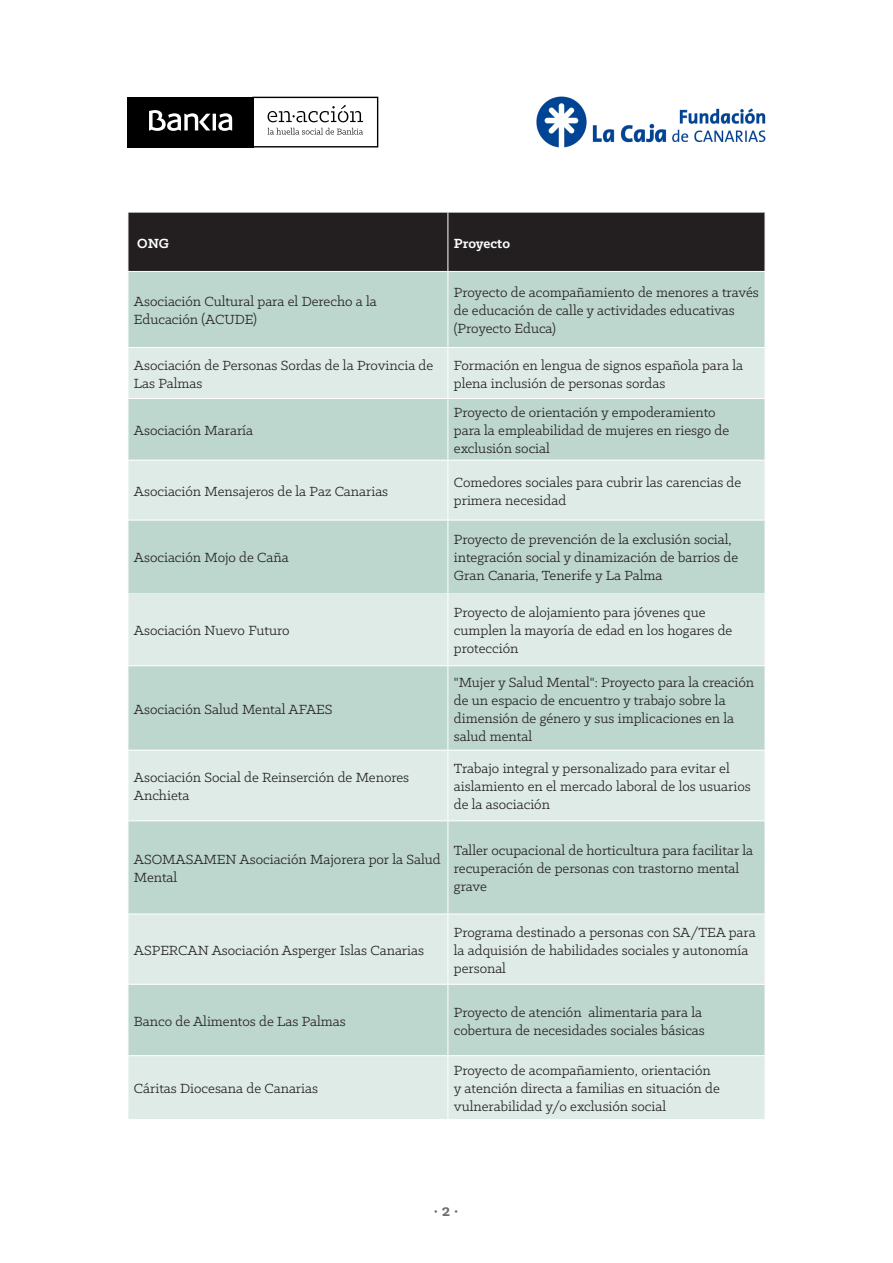
<style>
.page{position:relative;width:893px;height:1263px;background:#fff}
.page>*{position:absolute;margin:0;border:0;box-sizing:border-box;transform-origin:0 0}
.t1{font:700 18px "Klinic Slab";color:#6c6d70}
.t2{font:15px/18px "Klinic Slab";color:#231f20}
.t3{font:700 15px "Klinic Slab";letter-spacing:-.005em;color:#fff}
</style>
<div class="page">
<svg style="left:254px;top:97px;width:124px;height:50px"></svg>
<div style="left:128px;top:97px;width:126px;height:50px;background:#000"></div>
<svg style="left:149px;top:110px;width:83px;height:21px"></svg>
<img style="left:536px;top:96px;width:230px;height:52px">
<div style="left:129px;top:272px;width:636px;height:75px;background:#bdd6ce"></div>
<svg style="left:129px;top:348px;width:636px;height:771px;background:#cde0da"></svg>
<hr style="left:447px;top:593px;width:1px;height:72px;background:#fff">
<hr style="left:128px;top:398px;width:320px;height:1px;background:#fff">
<hr style="left:128px;top:665px;width:320px;height:1px;background:#fff">
<hr style="left:448px;top:398px;width:317px;height:1px;background:#fff">
<hr style="left:448px;top:665px;width:317px;height:1px;background:#fff">
<hr style="left:128px;top:460px;width:320px;height:1px;background:#fff">
<hr style="left:448px;top:460px;width:317px;height:1px;background:#fff">
<hr style="left:128px;top:520px;width:320px;height:1px;background:#fff">
<hr style="left:448px;top:520px;width:317px;height:1px;background:#fff">
<hr style="left:128px;top:750px;width:320px;height:1px;background:#fff">
<hr style="left:448px;top:750px;width:317px;height:1px;background:#fff">
<hr style="left:128px;top:820px;width:320px;height:1px;background:#fff">
<hr style="left:448px;top:820px;width:317px;height:1px;background:#fff">
<hr style="left:128px;top:913px;width:320px;height:1px;background:#fff">
<hr style="left:448px;top:913px;width:317px;height:1px;background:#fff">
<hr style="left:128px;top:984px;width:320px;height:1px;background:#fff">
<hr style="left:448px;top:984px;width:317px;height:1px;background:#fff">
<hr style="left:128px;top:1055px;width:320px;height:1px;background:#fff">
<hr style="left:448px;top:1055px;width:317px;height:1px;background:#fff">
<hr style="left:447px;top:271px;width:1px;height:76px;background:#fff">
<hr style="left:447px;top:348px;width:1px;height:50px;background:#fff">
<hr style="left:447px;top:399px;width:1px;height:61px;background:#fff">
<hr style="left:447px;top:460px;width:1px;height:60px;background:#fff">
<hr style="left:447px;top:520px;width:1px;height:73px;background:#fff">
<hr style="left:447px;top:666px;width:1px;height:84px;background:#fff">
<hr style="left:447px;top:750px;width:1px;height:70px;background:#fff">
<hr style="left:447px;top:821px;width:1px;height:92px;background:#fff">
<hr style="left:447px;top:914px;width:1px;height:70px;background:#fff">
<hr style="left:447px;top:985px;width:1px;height:70px;background:#fff">
<hr style="left:447px;top:1056px;width:1px;height:63px;background:#fff">
<div style="left:129px;top:213px;width:636px;height:58px;background:#231f20"></div>
<hr style="left:447px;top:213px;width:1px;height:58px;background:#fff">
<p class="t3" style="left:137px;top:233px;width:33px">ONG</p>
<p class="t3" style="left:454px;top:233px;width:58px">Proyecto</p>
<p class="t2" style="left:134px;top:292px;width:244px">Asociación Cultural para el Derecho a la<br>Educación (ACUDE)</p>
<p class="t2" style="left:454px;top:283px;width:306px">Proyecto de acompañamiento de menores a través de educación de calle y actividades educativas (Proyecto Educa)</p>
<p class="t2" style="left:134px;top:356px;width:301px">Asociación de Personas Sordas de la Provincia de<br>Las Palmas</p>
<p class="t2" style="left:454px;top:356px;width:291px">Formación en lengua de signos española para la plena inclusión de personas sordas</p>
<p class="t2" style="left:134px;top:421px;width:121px">Asociación Mararía</p>
<p class="t2" style="left:454px;top:403px;width:277px">Proyecto de orientación y empoderamiento para la empleabilidad de mujeres en riesgo de exclusión social</p>
<p class="t2" style="left:134px;top:482px;width:256px">Asociación Mensajeros de la Paz Canarias</p>
<p class="t2" style="left:454px;top:473px;width:289px">Comedores sociales para cubrir las carencias de primera necesidad</p>
<p class="t2" style="left:134px;top:548px;width:156px">Asociación Mojo de Caña</p>
<p class="t2" style="left:134px;top:621px;width:157px">Asociación Nuevo Futuro</p>
<p class="t2" style="left:134px;top:699px;width:200px">Asociación Salud Mental AFAES</p>
<p class="t2" style="left:454px;top:530px;width:286px">Proyecto de prevención de la exclusión social, integración social y dinamización de barrios de<br>Gran Canaria, Tenerife y La Palma</p>
<p class="t2" style="left:454px;top:603px;width:280px">Proyecto de alojamiento para jóvenes que cumplen la mayoría de edad en los hogares de protección</p>
<p class="t2" style="left:454px;top:672px;width:302px">"Mujer y Salud Mental": Proyecto para la creación de un espacio de encuentro y trabajo sobre la dimensión de género y sus implicaciones en la salud mental</p>
<p class="t2" style="left:134px;top:768px;width:277px">Asociación Social de Reinserción de Menores<br>Anchieta</p>
<p class="t2" style="left:454px;top:759px;width:298px">Trabajo integral y personalizado para evitar el aislamiento en el mercado laboral de los usuarios de la asociación</p>
<p class="t2" style="left:134px;top:850px;width:308px">ASOMASAMEN Asociación Majorera por la Salud<br>Mental</p>
<p class="t2" style="left:454px;top:841px;width:301px">Taller ocupacional de horticultura para facilitar la recuperación de personas con trastorno mental grave</p>
<p class="t2" style="left:134px;top:941px;width:292px">ASPERCAN Asociación Asperger Islas Canarias</p>
<p class="t2" style="left:454px;top:923px;width:303px">Programa destinado a personas con SA/TEA para la adquisión de habilidades sociales y autonomía personal</p>
<p class="t2" style="left:134px;top:1011px;width:213px">Banco de Alimentos de Las Palmas</p>
<p class="t2" style="left:454px;top:1002px;width:252px">Proyecto de atención alimentaria para la cobertura de necesidades sociales básicas</p>
<p class="t2" style="left:134px;top:1079px;width:186px">Cáritas Diocesana de Canarias</p>
<p class="t2" style="left:454px;top:1061px;width:267px">Proyecto de acompañamiento, orientación y atención directa a familias en situación de vulnerabilidad y/o exclusión social</p>
<p class="t1" style="left:434px;top:1199px;width:26px">· 2 ·</p>
</div>
